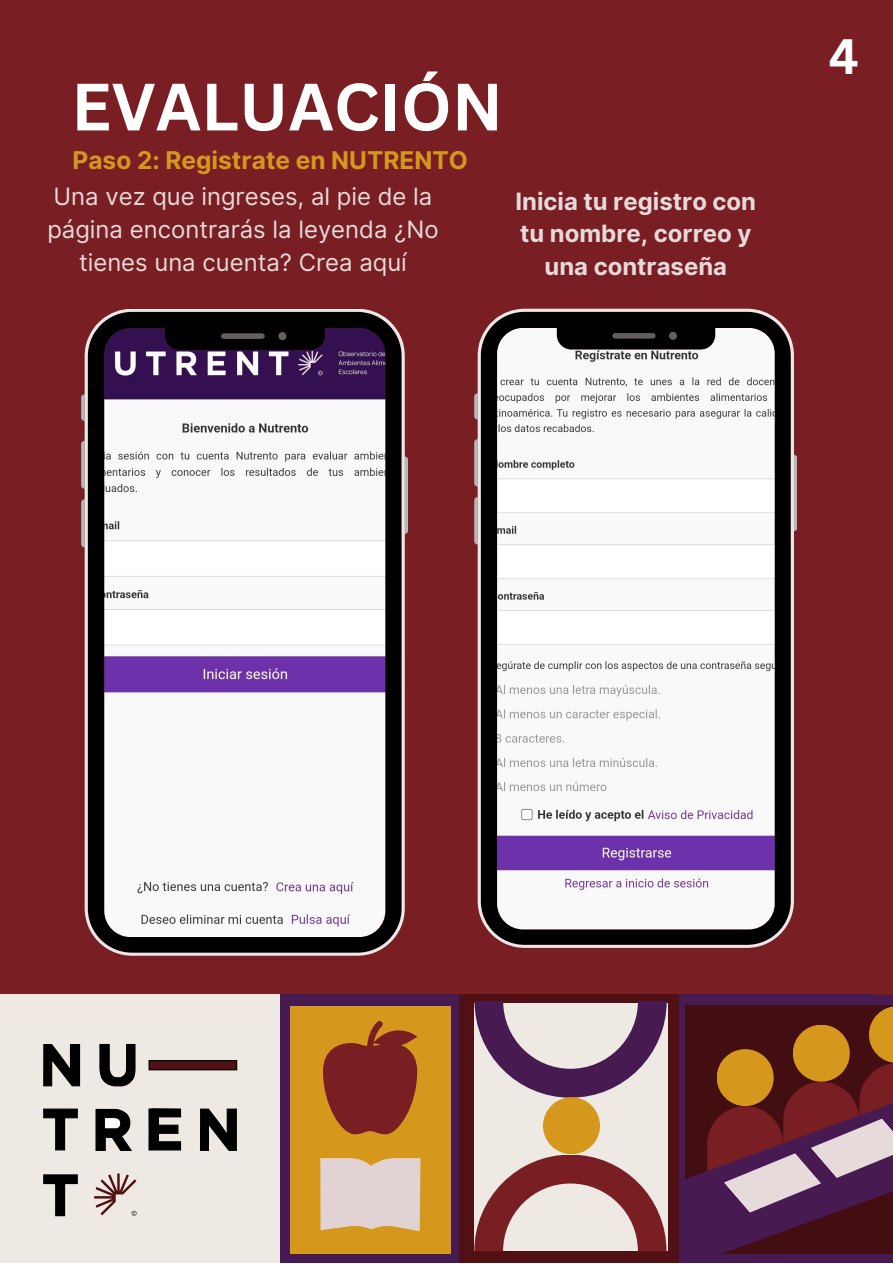
<style>
.page{position:relative;width:893px;height:1264px;background:#fff}
.page>*{position:absolute;margin:0;border:0;box-sizing:border-box;transform-origin:0 0}
.t1{font:700 65.25px "Canva Sans";color:#fff}
.t2{font:700 48.3px "Canva Sans";color:#fff}
.t3{font:700 24.45px "Inter";color:#d6971d}
.t4{font:23.85px/32.5px "Inter";color:#e6dada;text-align:center}
.t5{font:700 23.85px/32.5px "Inter";color:#e6dada;text-align:center}
</style>
<div class="page">
<div style="left:0;top:0;width:892px;height:1262px;background:#791e22"></div>
<div style="left:0;top:994px;width:874px;height:268px;background:#471a52"></div>
<div style="left:0;top:994px;width:279px;height:268px;background:#eee9e3"></div>
<svg style="left:94px;top:1173px;width:43px;height:42px"></svg>
<svg style="left:43px;top:1044px;width:38px;height:42px"></svg>
<svg style="left:200px;top:1108px;width:37px;height:43px"></svg>
<svg style="left:99px;top:1043px;width:37px;height:44px"></svg>
<div style="left:149px;top:1060px;width:88px;height:9px;background:#511013"></div>
<div style="left:148px;top:1059px;width:89px;height:11px;border:1px solid #000"></div>
<svg style="left:43px;top:1108px;width:35px;height:42px"></svg>
<svg style="left:43px;top:1174px;width:35px;height:42px"></svg>
<svg style="left:148px;top:1108px;width:34px;height:43px"></svg>
<svg style="left:95px;top:1108px;width:37px;height:43px"></svg>
<div style="left:676px;top:994px;width:216px;height:268px;background:#471a52"></div>
<div style="left:459px;top:994px;width:219px;height:268px;background:#511013"></div>
<div style="left:290px;top:1006px;width:160px;height:247px;background:#d6971d"></div>
<svg style="left:320px;top:1158px;width:100px;height:73px;background:#e0cfc7"></svg>
<svg style="left:323px;top:1021px;width:94px;height:113px"></svg>
<svg style="left:474px;top:1001px;width:418px;height:261px"></svg>
<div style="left:543px;top:1097px;width:57px;height:57px;background:#d6971d;border-radius:50%"></div>
<svg style="left:81px;top:394px;width:4px;height:27px"></svg>
<svg style="left:81px;top:441px;width:4px;height:48px"></svg>
<svg style="left:81px;top:499px;width:4px;height:48px"></svg>
<svg style="left:405px;top:456px;width:3px;height:78px"></svg>
<svg style="left:85px;top:309px;width:320px;height:646px;background:#bab3be"></svg>
<svg style="left:474px;top:393px;width:3px;height:26px"></svg>
<svg style="left:474px;top:439px;width:3px;height:47px"></svg>
<svg style="left:474px;top:497px;width:3px;height:47px"></svg>
<svg style="left:793px;top:455px;width:3px;height:76px"></svg>
<svg style="left:477px;top:309px;width:316px;height:638px;background:#c6c1c7"></svg>
<p class="t1" style="left:71px;top:61px;width:433px">EVALUACIÓN</p>
<p class="t3" style="left:73px;top:146px;width:396px">Paso 2: Registrate en NUTRENTO</p>
<p class="t4" style="left:47px;top:180px;width:392px">Una vez que ingreses, al pie de la página encontrarás la leyenda ¿No tienes una cuenta? Crea aquí</p>
<p class="t5" style="left:515px;top:185px;width:242px">Inicia tu registro con tu nombre, correo y una contraseña</p>
<p class="t2" style="left:828px;top:22px;width:32px">4</p>
</div>
